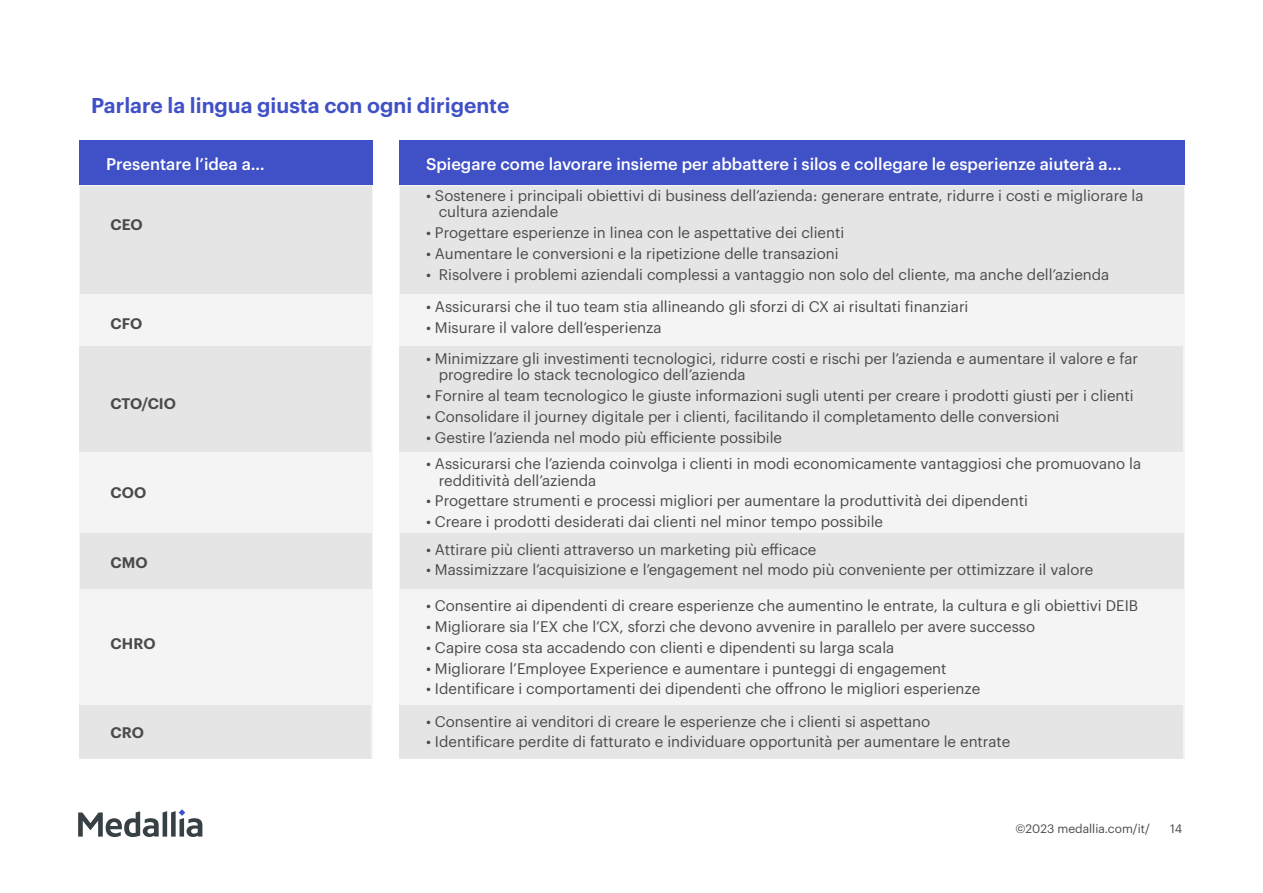
<style>
.page{position:relative;width:1263px;height:893px;background:#fff}
.page>*{position:absolute;margin:0;border:0;box-sizing:border-box;transform-origin:0 0}
.t1{font:600 21px "Graphik";color:#4050c6}
.t2{font:500 16.5px "Graphik";color:#fff}
.t3{font:15px/16.5px "Graphik";color:#4a4a4a}
.t4{font:600 15px "Graphik";color:#4a4a4a}
.t5{font:12px "Graphik";color:#4a4a4a}
</style>
<div class="page">
<svg style="left:78px;top:809px;width:124px;height:28px"></svg>
<div style="left:79px;top:186px;width:294px;height:573px;background:#f5f4f4"></div>
<div style="left:80px;top:186px;width:292px;height:107px;background:#e6e5e5"></div>
<div style="left:79px;top:347px;width:292px;height:105px;background:#e6e5e5"></div>
<div style="left:80px;top:533px;width:292px;height:56px;background:#e6e5e5"></div>
<div style="left:79px;top:705px;width:292px;height:53px;background:#e6e5e5"></div>
<div style="left:79px;top:140px;width:294px;height:45px;background:#4050c6"></div>
<div style="left:399px;top:186px;width:785px;height:573px;background:#f5f4f4"></div>
<div style="left:400px;top:186px;width:783px;height:107px;background:#e6e5e5"></div>
<div style="left:400px;top:347px;width:783px;height:105px;background:#e6e5e5"></div>
<div style="left:400px;top:533px;width:783px;height:56px;background:#e6e5e5"></div>
<div style="left:400px;top:705px;width:783px;height:53px;background:#e6e5e5"></div>
<div style="left:399px;top:140px;width:785px;height:45px;background:#4050c6"></div>
<h1 class="t1" style="left:91px;top:89px;width:420px">Parlare la lingua giusta con ogni dirigente</h1>
<p class="t2" style="left:106px;top:152px;width:160px">Presentare l’idea a…</p>
<p class="t2" style="left:426px;top:152px;width:697px">Spiegare come lavorare insieme per abbattere i silos e collegare le esperienze aiuterà a…</p>
<p class="t3" style="left:439px;top:186px;width:706px;text-indent:-13px">• Sostenere i principali obiettivi di business dell’azienda: generare entrate, ridurre i costi e migliorare la cultura aziendale</p>
<p class="t3" style="left:426px;top:223px;width:420px">• Progettare esperienze in linea con le aspettative dei clienti</p>
<p class="t3" style="left:426px;top:244px;width:414px">• Aumentare le conversioni e la ripetizione delle transazioni</p>
<p class="t3" style="left:426px;top:265px;width:685px">• Risolvere i problemi aziendali complessi a vantaggio non solo del cliente, ma anche dell’azienda</p>
<p class="t3" style="left:426px;top:297px;width:544px">• Assicurarsi che il tuo team stia allineando gli sforzi di CX ai risultati finanziari</p>
<p class="t3" style="left:426px;top:318px;width:237px">• Misurare il valore dell’esperienza</p>
<p class="t3" style="left:439px;top:349px;width:701px;text-indent:-13px">• Minimizzare gli investimenti tecnologici, ridurre costi e rischi per l’azienda e aumentare il valore e far progredire lo stack tecnologico dell’azienda</p>
<p class="t3" style="left:426px;top:386px;width:709px">• Fornire al team tecnologico le giuste informazioni sugli utenti per creare i prodotti giusti per i clienti</p>
<p class="t3" style="left:426px;top:407px;width:635px">• Consolidare il journey digitale per i clienti, facilitando il completamento delle conversioni</p>
<p class="t3" style="left:426px;top:428px;width:358px">• Gestire l’azienda nel modo più efficiente possibile</p>
<p class="t3" style="left:439px;top:454px;width:704px;text-indent:-13px">• Assicurarsi che l’azienda coinvolga i clienti in modi economicamente vantaggiosi che promuovano la redditività dell’azienda</p>
<p class="t3" style="left:426px;top:491px;width:603px">• Progettare strumenti e processi migliori per aumentare la produttività dei dipendenti</p>
<p class="t3" style="left:426px;top:512px;width:459px">• Creare i prodotti desiderati dai clienti nel minor tempo possibile</p>
<p class="t3" style="left:426px;top:540px;width:392px">• Attirare più clienti attraverso un marketing più efficace</p>
<p class="t3" style="left:426px;top:560px;width:669px">• Massimizzare l’acquisizione e l’engagement nel modo più conveniente per ottimizzare il valore</p>
<p class="t3" style="left:426px;top:596px;width:714px">• Consentire ai dipendenti di creare esperienze che aumentino le entrate, la cultura e gli obiettivi DEIB</p>
<p class="t3" style="left:426px;top:617px;width:611px">• Migliorare sia l’EX che l’CX, sforzi che devono avvenire in parallelo per avere successo</p>
<p class="t3" style="left:426px;top:638px;width:470px">• Capire cosa sta accadendo con clienti e dipendenti su larga scala</p>
<p class="t3" style="left:426px;top:659px;width:522px">• Migliorare l’Employee Experience e aumentare i punteggi di engagement</p>
<p class="t3" style="left:426px;top:679px;width:556px">• Identificare i comportamenti dei dipendenti che offrono le migliori esperienze</p>
<p class="t3" style="left:426px;top:712px;width:506px">• Consentire ai venditori di creare le esperienze che i clienti si aspettano</p>
<p class="t3" style="left:426px;top:732px;width:586px">• Identificare perdite di fatturato e individuare opportunità per aumentare le entrate</p>
<p class="t4" style="left:111px;top:213px;width:34px">CEO</p>
<p class="t4" style="left:111px;top:312px;width:33px">CFO</p>
<p class="t4" style="left:111px;top:392px;width:67px">CTO/CIO</p>
<p class="t4" style="left:111px;top:481px;width:37px">COO</p>
<p class="t4" style="left:111px;top:551px;width:39px">CMO</p>
<p class="t4" style="left:111px;top:632px;width:47px">CHRO</p>
<p class="t4" style="left:111px;top:721px;width:35px">CRO</p>
<p class="t5" style="left:1015px;top:820px;width:136px">©2023 medallia.com/it/</p>
<p class="t5" style="left:1170px;top:820px;width:13px">14</p>
</div>
